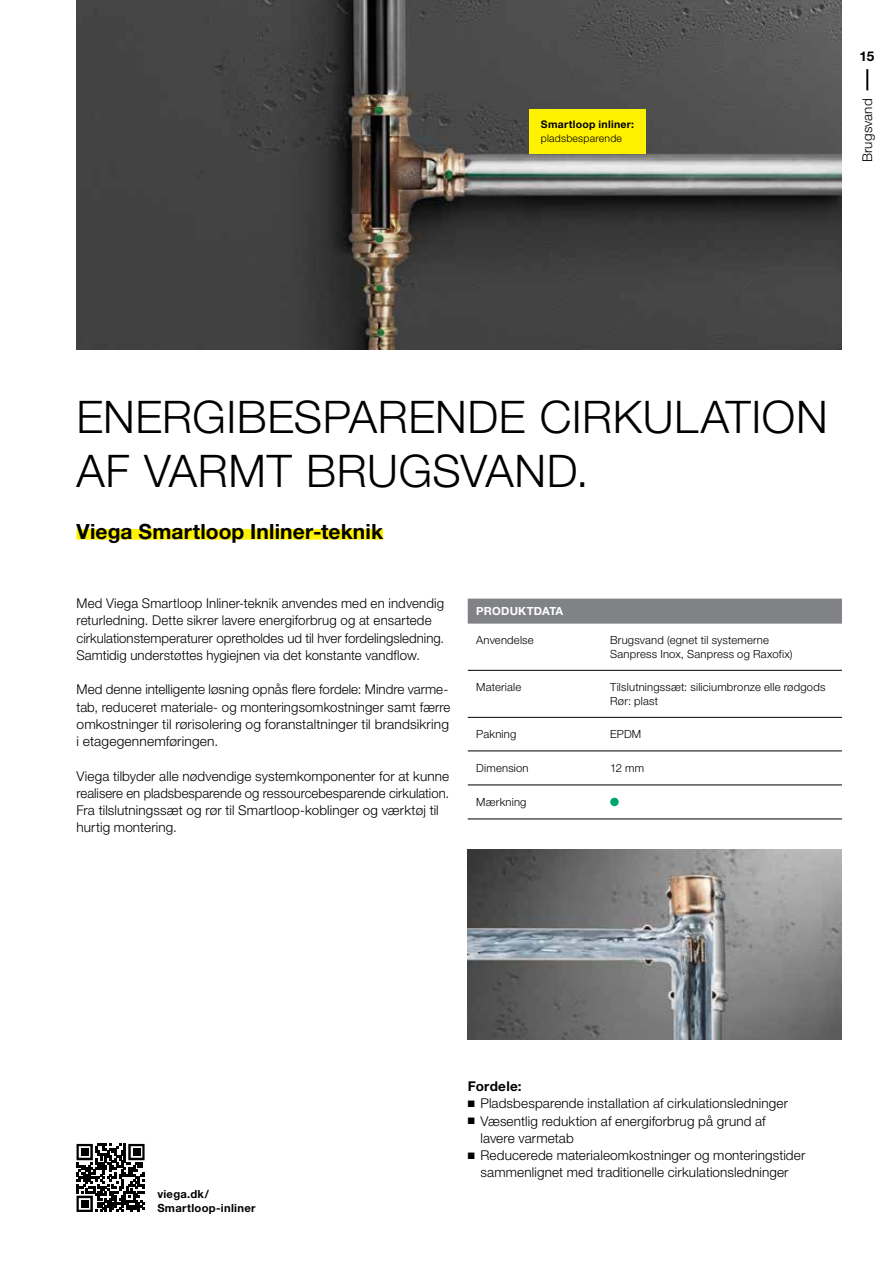
<style>
.page{position:relative;width:893px;height:1263px;background:#fff}
.page>*{position:absolute;margin:0;border:0;box-sizing:border-box;transform-origin:0 0}
.t1{font:45px/54px "M Ying Hei PR Cfor Viega W3";letter-spacing:.015em;color:#000}
.t2{font:21px "M Ying Hei PR Cfor Viega W7";letter-spacing:.005em;color:#000}
.t3{font:13.5px/17.2px "M Ying Hei PR Cfor Viega W3";letter-spacing:.01em;color:#000}
.t4{font:13.5px "M Ying Hei PR Cfor Viega W7";letter-spacing:.02em;color:#000}
.t5{font:11.25px/13.5px "M Ying Hei PR Cfor Viega W3";letter-spacing:.015em;color:#000}
.t6{font:11.25px/13.5px "M Ying Hei PR Cfor Viega W7";letter-spacing:.025em;color:#000}
.t7{font:11.25px "M Ying Hei PR Cfor Viega W7";letter-spacing:.015em;color:#fff}
.t8{font:10.5px "M Ying Hei PR Cfor Viega W7";letter-spacing:.03em;color:#000}
.t9{font:10.5px "M Ying Hei PR Cfor Viega W3";letter-spacing:.02em;color:#000}
</style>
<div class="page">
<img style="left:77px;top:0;width:764px;height:349px">
<div style="left:468px;top:599px;width:374px;height:25px;background:#808285"></div>
<hr style="left:468px;top:670px;width:138px;height:1px;background:#000">
<hr style="left:606px;top:670px;width:236px;height:1px;background:#000">
<hr style="left:468px;top:717px;width:138px;height:1px;background:#000">
<hr style="left:606px;top:717px;width:236px;height:1px;background:#000">
<hr style="left:468px;top:750px;width:138px;height:1px;background:#000">
<hr style="left:606px;top:750px;width:236px;height:1px;background:#000">
<hr style="left:468px;top:784px;width:138px;height:1px;background:#000">
<hr style="left:606px;top:784px;width:236px;height:1px;background:#000">
<hr style="left:468px;top:818px;width:138px;height:1px;background:#000">
<hr style="left:606px;top:818px;width:236px;height:1px;background:#000">
<div style="left:610px;top:798px;width:9px;height:8px;background:#00a76d;border-radius:50%"></div>
<div style="left:77px;top:529px;width:306px;height:11px;background:#fff200"></div>
<div style="left:529px;top:109px;width:117px;height:45px;background:#fff200"></div>
<img style="left:468px;top:850px;width:374px;height:189px">
<svg style="left:77px;top:1144px;width:68px;height:68px"></svg>
<div style="left:81px;top:1148px;width:7px;height:7px;background:#000"></div>
<div style="left:133px;top:1148px;width:7px;height:7px;background:#000"></div>
<div style="left:81px;top:1200px;width:7px;height:7px;background:#000"></div>
<hr style="left:866px;top:69px;width:2px;height:21px;background:#000">
<p class="t8" style="left:541px;top:118px;width:95px">Smartloop inliner:</p>
<p class="t9" style="left:541px;top:132px;width:83px">pladsbesparende</p>
<p class="t4" style="left:859px;top:48px;width:16px">15</p>
<p class="t3" style="left:859px;top:162px;width:65px;rotate:-90deg">Brugsvand</p>
<h1 class="t1" style="left:77px;top:390px;width:753px">ENERGIBESPARENDE CIRKULATION<br>AF VARMT BRUGSVAND.</h1>
<h2 class="t2" style="left:77px;top:519px;width:308px">Viega Smartloop Inliner-teknik</h2>
<p class="t3" style="left:77px;top:595px;width:369px">Med Viega Smartloop Inliner-teknik anvendes med en indvendig returledning. Dette sikrer lavere energiforbrug og at ensartede cirkulationstemperaturer opretholdes ud til hver fordelingsledning.<br>Samtidig understøttes hygiejnen via det konstante vandflow.</p>
<p class="t3" style="left:77px;top:681px;width:375px">Med denne intelligente løsning opnås flere fordele: Mindre varme&shy;tab, reduceret materiale- og monteringsomkostninger samt færre omkostninger til rørisolering og foranstaltninger til brandsikring i etagegennemføringen.</p>
<p class="t3" style="left:77px;top:767px;width:374px">Viega tilbyder alle nødvendige systemkomponenter for at kunne realisere en pladsbesparende og ressourcebesparende cirkulation.<br>Fra tilslutningssæt og rør til Smartloop-koblinger og værktøj til hurtig montering.</p>
<p class="t7" style="left:476px;top:604px;width:89px">PRODUKTDATA</p>
<p class="t5" style="left:476px;top:633px;width:59px">Anvendelse</p>
<p class="t5" style="left:610px;top:633px;width:184px">Brugsvand (egnet til systemerne<br>Sanpress Inox, Sanpress og Raxofix)</p>
<p class="t5" style="left:476px;top:680px;width:47px">Materiale</p>
<p class="t5" style="left:610px;top:680px;width:217px">Tilslutningssæt: siliciumbronze elle rødgods<br>Rør: plast</p>
<p class="t5" style="left:476px;top:727px;width:42px">Pakning</p>
<p class="t5" style="left:610px;top:727px;width:33px">EPDM</p>
<p class="t5" style="left:476px;top:761px;width:54px">Dimension</p>
<p class="t5" style="left:610px;top:761px;width:35px">12 mm</p>
<p class="t5" style="left:476px;top:795px;width:52px">Mærkning</p>
<p class="t6" style="left:157px;top:1187px;width:100px">viega.dk/<br>Smartloop-inliner</p>
<p class="t4" style="left:468px;top:1078px;width:55px">Fordele:</p>
<p class="t3" style="left:480px;top:1095px;width:326px">Pladsbesparende installation af cirkulationsledninger Væsentlig reduktion af energiforbrug på grund af<br>lavere varmetab<br>Reducerede materialeomkostninger og monteringstider sammenlignet med traditionelle cirkulationsledninger</p>
</div>
